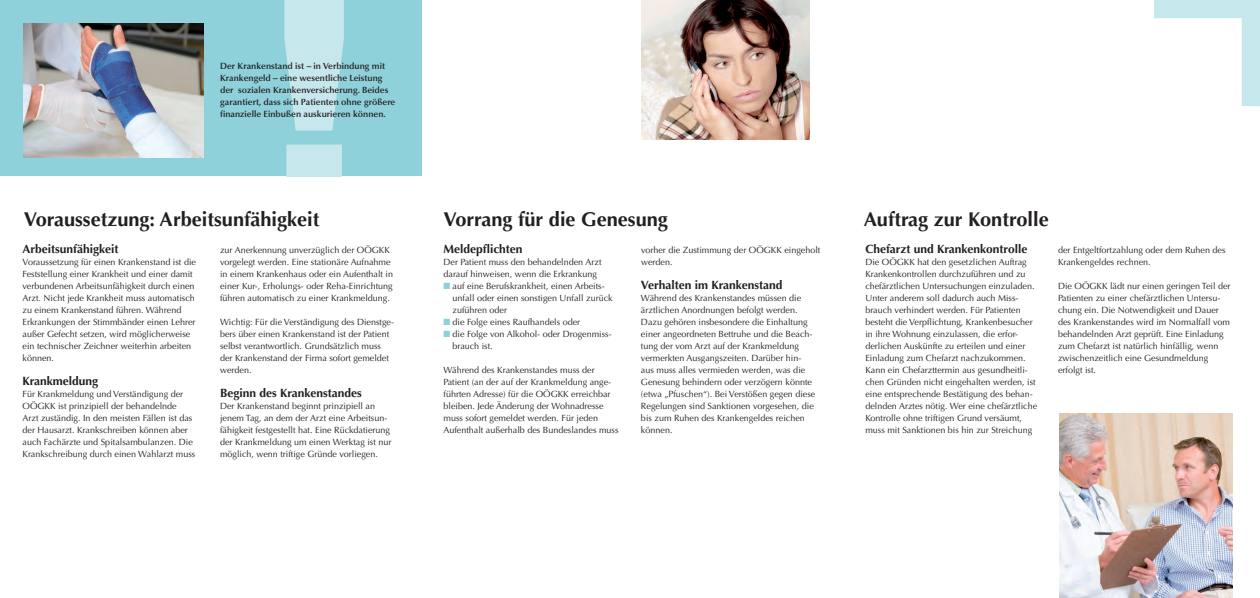
<style>
.page{position:relative;width:1260px;height:598px;background:#fff}
.page>*{position:absolute;margin:0;border:0;box-sizing:border-box;transform-origin:0 0}
.t1{font:900 280px "Arial";color:#c6e7ec}
.Überschrift{font:700 20px "Optima LT Std";color:#231f20}
.Zwitti{font:700 12px "Optima LT Std";color:#231f20}
.Text{font:700 12px "Optima LT Std";color:#231f20}
.Text-2{font:9px/12px "Optima LT Std";color:#231f20}
.t2{font:600 9px/12px "Optima LT Std";color:#231f20}
.s1{color:#8fd1db}
</style>
<div class="page">
<div style="left:0;top:0;width:422px;height:176px;background:#8fd1db"></div>
<div style="left:1241px;top:0;width:18px;height:106px;background:#c6e7ec"></div>
<div style="left:1153px;top:0;width:106px;height:18px;background:#c6e7ec"></div>
<img style="left:24px;top:24px;width:180px;height:133px">
<img style="left:641px;top:0;width:168px;height:139px">
<img style="left:1059px;top:413px;width:173px;height:185px">
<p class="t1" style="left:267px;top:-62px;width:95px">!</p>
<p class="t2" style="left:220px;top:60px;width:177px">Der Krankenstand ist – in Verbindung mit Krankengeld – eine wesentliche Leistung der sozialen Krankenversicherung. Beides garantiert, dass sich Patienten ohne größere finanzielle Einbußen auskurieren können.</p>
<p class="Überschrift" style="left:24px;top:207px;width:297px">Voraussetzung: Arbeitsunfähigkeit</p>
<p class="Überschrift" style="left:443px;top:207px;width:226px">Vorrang für die Genesung</p>
<p class="Überschrift" style="left:864px;top:207px;width:186px">Auftrag zur Kontrolle</p>
<p class="Zwitti" style="left:23px;top:242px;width:97px">Arbeitsunfähigkeit</p>
<p class="Text-2" style="left:23px;top:256px;width:175px">Voraussetzung für einen Krankenstand ist die Feststellung einer Krankheit und einer damit verbundenen Arbeitsunfähigkeit durch einen Arzt. Nicht jede Krankheit muss automatisch zu einem Krankenstand führen. Während Erkrankungen der Stimmbänder einen Lehrer außer Gefecht setzen, wird möglicherweise ein technischer Zeichner weiterhin arbeiten können.</p>
<p class="Text" style="left:23px;top:374px;width:77px">Krankmeldung</p>
<p class="Text-2" style="left:23px;top:388px;width:174px">Für Krankmeldung und Verständigung der OÖGKK ist prinzipiell der behandelnde<br>Arzt zuständig. In den meisten Fällen ist das der Hausarzt. Krankschreiben können aber auch Fachärzte und Spitalsambulanzen. Die Krankschreibung durch einen Wahlarzt muss</p>
<p class="Text-2" style="left:220px;top:244px;width:174px">zur Anerkennung unverzüglich der OÖGKK vorgelegt werden. Eine stationäre Aufnahme in einem Krankenhaus oder ein Aufenthalt in einer Kur-, Erholungs- oder Reha-Einrichtung führen automatisch zu einer Krankmeldung.</p>
<p class="Text-2" style="left:220px;top:316px;width:175px">Wichtig: Für die Verständigung des Dienstge&shy;bers über einen Krankenstand ist der Patient selbst verantwortlich. Grundsätzlich muss der Krankenstand der Firma sofort gemeldet werden.</p>
<p class="Zwitti" style="left:220px;top:386px;width:143px">Beginn des Krankenstandes</p>
<p class="Text-2" style="left:220px;top:400px;width:173px">Der Krankenstand beginnt prinzipiell an jenem Tag, an dem der Arzt eine Arbeitsun&shy;fähigkeit festgestellt hat. Eine Rückdatierung der Krankmeldung um einen Werktag ist nur möglich, wenn triftige Gründe vorliegen.</p>
<p class="Zwitti" style="left:443px;top:242px;width:80px">Meldepflichten</p>
<p class="Text-2" style="left:443px;top:256px;width:159px">Der Patient muss den behandelnden Arzt darauf hinweisen, wenn die Erkrankung</p>
<p class="Text-2" style="left:443px;top:280px;width:163px"><span class="s1">■</span> auf eine Berufskrankheit, einen Arbeits-</p>
<p class="Text-2" style="left:452px;top:292px;width:161px">unfall oder einen sonstigen Unfall zurück</p>
<p class="Text-2" style="left:452px;top:304px;width:56px">zuführen oder</p>
<p class="Text-2" style="left:443px;top:316px;width:138px"><span class="s1">■</span> die Folge eines Raufhandels oder</p>
<p class="Text-2" style="left:443px;top:328px;width:170px"><span class="s1">■</span> die Folge von Alkohol- oder Drogenmiss-</p>
<p class="Text-2" style="left:452px;top:340px;width:42px">brauch ist.</p>
<p class="Text-2" style="left:443px;top:364px;width:176px">Während des Krankenstandes muss der Patient (an der auf der Krankmeldung ange&shy;führten Adresse) für die OÖGKK erreichbar bleiben. Jede Änderung der Wohnadresse muss sofort gemeldet werden. Für jeden Aufenthalt außerhalb des Bundeslandes muss</p>
<p class="Text-2" style="left:641px;top:244px;width:181px">vorher die Zustimmung der OÖGKK eingeholt werden.</p>
<p class="Zwitti" style="left:641px;top:278px;width:143px">Verhalten im Krankenstand</p>
<p class="Text-2" style="left:641px;top:292px;width:176px">Während des Krankenstandes müssen die ärztlichen Anordnungen befolgt werden.<br>Dazu gehören insbesondere die Einhaltung einer angeordneten Bettruhe und die Beach&shy;tung der vom Arzt auf der Krankmeldung vermerkten Ausgangszeiten. Darüber hin&shy;aus muss alles vermieden werden, was die Genesung behindern oder verzögern könnte (etwa „Pfuschen“). Bei Verstößen gegen diese Regelungen sind Sanktionen vorgesehen, die bis zum Ruhen des Krankengeldes reichen können.</p>
<p class="Zwitti" style="left:865px;top:242px;width:163px">Chefarzt und Krankenkontrolle</p>
<p class="Text-2" style="left:865px;top:256px;width:173px">Die OÖGKK hat den gesetzlichen Auftrag Krankenkontrollen durchzuführen und zu chefärztlichen Untersuchungen einzuladen.<br>Unter anderem soll dadurch auch Miss&shy;brauch verhindert werden. Für Patienten besteht die Verpflichtung, Krankenbesucher in ihre Wohnung einzulassen, die erfor&shy;derlichen Auskünfte zu erteilen und einer Einladung zum Chefarzt nachzukommen.<br>Kann ein Chefarzttermin aus gesundheitli&shy;chen Gründen nicht eingehalten werden, ist eine entsprechende Bestätigung des behan&shy;delnden Arztes nötig. Wer eine chefärztliche Kontrolle ohne triftigen Grund versäumt, muss mit Sanktionen bis hin zur Streichung</p>
<p class="Text-2" style="left:1058px;top:244px;width:169px">der Entgeltfortzahlung oder dem Ruhen des<br>Krankengeldes rechnen.</p>
<p class="Text-2" style="left:1058px;top:280px;width:174px">Die OÖGKK lädt nur einen geringen Teil der Patienten zu einer chefärztlichen Untersu&shy;chung ein. Die Notwendigkeit und Dauer des Krankenstandes wird im Normalfall vom behandelnden Arzt geprüft. Eine Einladung zum Chefarzt ist natürlich hinfällig, wenn zwischenzeitlich eine Gesundmeldung erfolgt ist.</p>
</div>
